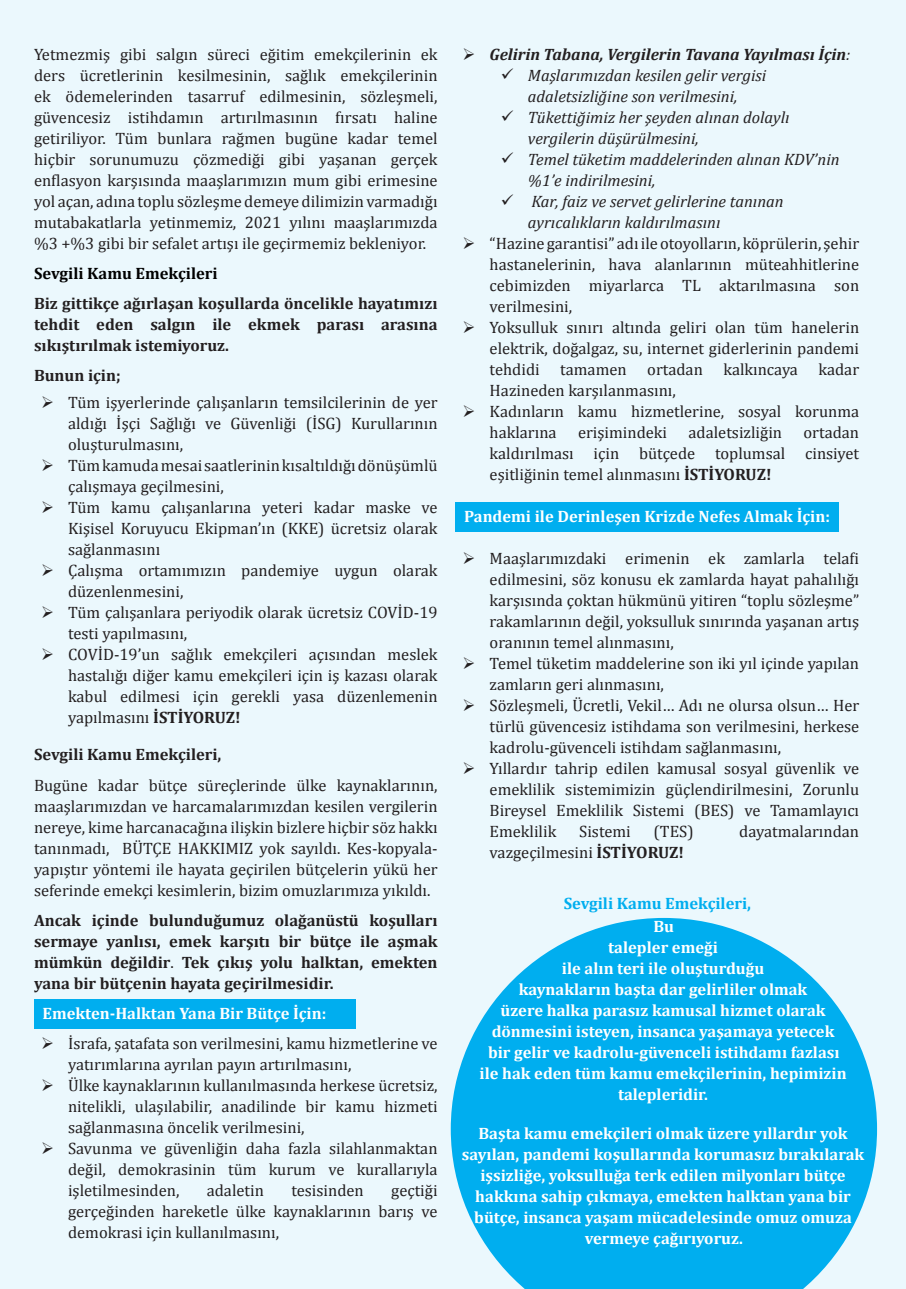
<style>
.page{position:relative;width:906px;height:1289px;background:#fff}
.page>*{position:absolute;margin:0;border:0;box-sizing:border-box;transform-origin:0 0}
.Normal__Web{font:16.5px/21px "Cambria";color:#231f20;text-align:justify}
.Normal__Web-2{font:700 16.5px/21px "Cambria";color:#fff;text-align:center}
.Normal__Web-3{font:700 16.5px/21px "Cambria";color:#231f20;text-align:justify}
.t1{font:italic 16.5px/21px "Cambria";color:#231f20}
.t2{font:italic 700 16.5px "Cambria";color:#231f20}
.Liste_Paragraf{font:700 16.5px "Cambria";color:#231f20}
.Normal__Web-4{font:700 16.5px "Cambria";color:#00aeef}
.Normal__Web-5{font:700 16.5px "Cambria";color:#000}
.s1{font-weight:700}
.s2{font-weight:400}
</style>
<div class="page">
<div style="left:0;top:0;width:906px;height:1288px;background:#ebf8fd"></div>
<div style="left:455px;top:502px;width:383px;height:29px;background:#00aeef"></div>
<div style="left:34px;top:998px;width:322px;height:30px;background:#00aeef"></div>
<svg style="left:451px;top:917px;width:426px;height:371px;fill:#00aeef"></svg>
<p class="Normal__Web" style="left:34px;top:43px;width:405px">Yetmezmiş gibi salgın süreci eğitim emekçilerinin ek ders ücretlerinin kesilmesinin, sağlık emekçilerinin ek ödemelerinden tasarruf edilmesinin, sözleşmeli, güvencesiz istihdamın artırılmasının fırsatı haline getiriliyor. Tüm bunlara rağmen bugüne kadar temel hiçbir sorunumuzu çözmediği gibi yaşanan gerçek enflasyon karşısında maaşlarımızın mum gibi erimesine yol açan, adına toplu sözleşme demeye dilimizin varmadığı mutabakatlarla yetinmemiz, 2021 yılını maaşlarımızda %3 +%3 gibi bir sefalet artışı ile geçirmemiz bekleniyor.</p>
<p class="Normal__Web-5" style="left:34px;top:263px;width:185px">Sevgili Kamu Emekçileri</p>
<p class="Normal__Web-3" style="left:34px;top:292px;width:405px">Biz gittikçe ağırlaşan koşullarda öncelikle hayatımızı tehdit eden salgın ile ekmek parası arasına sıkıştırılmak istemiyoruz.</p>
<p class="Normal__Web-3" style="left:34px;top:364px;width:88px">Bunun için;</p>
<p class="Normal__Web" style="left:68px;top:391px;width:371px;text-indent:-27px">➢ Tüm işyerlerinde çalışanların temsilcilerinin de yer aldığı İşçi Sağlığı ve Güvenliği (İSG) Kurullarının oluşturulmasını,</p>
<p class="Normal__Web" style="left:68px;top:454px;width:371px;text-indent:-27px">➢ Tüm kamuda mesai saatlerinin kısaltıldığı dönüşümlü çalışmaya geçilmesini,</p>
<p class="Normal__Web" style="left:68px;top:496px;width:371px;text-indent:-27px">➢ Tüm kamu çalışanlarına yeteri kadar maske ve Kişisel Koruyucu Ekipman’ın (KKE) ücretsiz olarak sağlanmasını</p>
<p class="Normal__Web" style="left:68px;top:559px;width:371px;text-indent:-27px">➢ Çalışma ortamımızın pandemiye uygun olarak düzenlenmesini,</p>
<p class="Normal__Web" style="left:68px;top:601px;width:371px;text-indent:-27px">➢ Tüm çalışanlara periyodik olarak ücretsiz COVİD-19 testi yapılmasını,</p>
<p class="Normal__Web" style="left:68px;top:643px;width:371px;text-indent:-27px">➢ COVİD-19’un sağlık emekçileri açısından meslek hastalığı diğer kamu emekçileri için iş kazası olarak kabul edilmesi için gerekli yasa düzenlemenin yapılmasını <span class="s1">İSTİYORUZ!</span></p>
<p class="Liste_Paragraf" style="left:34px;top:744px;width:189px">Sevgili Kamu Emekçileri,</p>
<p class="Normal__Web" style="left:34px;top:774px;width:405px">Bugüne kadar bütçe süreçlerinde ülke kaynaklarının, maaşlarımızdan ve harcamalarımızdan kesilen vergilerin nereye, kime harcanacağına ilişkin bizlere hiçbir söz hakkı tanınmadı, BÜTÇE HAKKIMIZ yok sayıldı. Kes-kopyala&shy;yapıştır yöntemi ile hayata geçirilen bütçelerin yükü her seferinde emekçi kesimlerin, bizim omuzlarımıza yıkıldı.</p>
<p class="Normal__Web-3" style="left:34px;top:909px;width:405px">Ancak içinde bulunduğumuz olağanüstü koşulları sermaye yanlısı, emek karşıtı bir bütçe ile aşmak mümkün değildir<span class="s2">.</span> Tek çıkış yolu halktan, emekten yana bir bütçenin hayata geçirilmesidir.</p>
<p class="Normal__Web-2" style="left:43px;top:1002px;width:285px">Emekten-Halktan Yana Bir Bütçe İçin:</p>
<p class="Normal__Web" style="left:68px;top:1032px;width:371px;text-indent:-27px">➢ İsrafa, şatafata son verilmesini, kamu hizmetlerine ve yatırımlarına ayrılan payın artırılmasını,</p>
<p class="Normal__Web" style="left:68px;top:1074px;width:371px;text-indent:-27px">➢ Ülke kaynaklarının kullanılmasında herkese ücretsiz, nitelikli, ulaşılabilir, anadilinde bir kamu hizmeti sağlanmasına öncelik verilmesini,</p>
<p class="Normal__Web" style="left:68px;top:1137px;width:371px;text-indent:-27px">➢ Savunma ve güvenliğin daha fazla silahlanmaktan değil, demokrasinin tüm kurum ve kurallarıyla işletilmesinden,</p>
<p class="Normal__Web" style="left:207px;top:1179px;width:59px">adaletin</p>
<p class="Normal__Web" style="left:291px;top:1179px;width:74px">tesisinden</p>
<p class="Normal__Web" style="left:68px;top:1179px;width:371px;text-indent:323px">geçtiği gerçeğinden hareketle ülke kaynaklarının barış ve demokrasi için kullanılmasını,</p>
<p class="t2" style="left:462px;top:44px;width:389px">➢ Gelirin Tabana, Vergilerin Tavana Yayılması İçin<span class="s2">:</span></p>
<p class="t1" style="left:501px;top:64px;width:267px;text-align:center">✓ Maşlarımızdan kesilen gelir vergisi adaletsizliğine son verilmesini,</p>
<p class="t1" style="left:528px;top:106px;width:263px;text-indent:-27px">✓ Tükettiğimiz her şeyden alınan dolaylı vergilerin düşürülmesini,</p>
<p class="t1" style="left:528px;top:148px;width:313px;text-indent:-27px">✓ Temel tüketim maddelerinden alınan KDV’nin %1’e indirilmesini,</p>
<p class="t1" style="left:528px;top:190px;width:257px;text-indent:-27px">✓ Kar, faiz ve servet gelirlerine tanınan ayrıcalıkların kaldırılmasını</p>
<p class="Normal__Web" style="left:489px;top:232px;width:371px;text-indent:-27px">➢ “Hazine garantisi” adı ile otoyolların, köprülerin, şehir hastanelerinin, hava alanlarının müteahhitlerine cebimizden miyarlarca TL aktarılmasına son verilmesini,</p>
<p class="Normal__Web" style="left:489px;top:316px;width:371px;text-indent:-27px">➢ Yoksulluk sınırı altında geliri olan tüm hanelerin elektrik, doğalgaz, su, internet giderlerinin pandemi tehdidi tamamen ortadan kalkıncaya kadar Hazineden karşılanmasını,</p>
<p class="Normal__Web" style="left:489px;top:400px;width:371px;text-indent:-27px">➢ Kadınların kamu hizmetlerine, sosyal korunma haklarına</p>
<p class="Normal__Web" style="left:489px;top:421px;width:371px;text-indent:314px">ortadan kaldırılması için bütçede toplumsal cinsiyet eşitliğinin temel alınmasını <span class="s1">İSTİYORUZ!</span></p>
<p class="Normal__Web-2" style="left:464px;top:505px;width:367px">Pandemi ile Derinleşen Krizde Nefes Almak İçin:</p>
<p class="Normal__Web" style="left:489px;top:547px;width:371px;text-indent:-27px">➢ Maaşlarımızdaki erimenin ek zamlarla telafi edilmesini, söz konusu ek zamlarda hayat pahalılığı karşısında çoktan hükmünü yitiren “toplu sözleşme” rakamlarının değil, yoksulluk sınırında yaşanan artış oranının temel alınmasını,</p>
<p class="Normal__Web" style="left:489px;top:652px;width:371px;text-indent:-27px">➢ Temel tüketim maddelerine son iki yıl içinde yapılan zamların geri alınmasını,</p>
<p class="Normal__Web" style="left:489px;top:694px;width:371px;text-indent:-27px">➢ Sözleşmeli, Ücretli, Vekil… Adı ne olursa olsun… Her türlü güvencesiz istihdama son verilmesini, herkese kadrolu-güvenceli istihdam sağlanmasını,</p>
<p class="Normal__Web" style="left:489px;top:757px;width:371px;text-indent:-27px">➢ Yıllardır tahrip edilen kamusal sosyal güvenlik ve emeklilik sistemimizin güçlendirilmesini, Zorunlu Bireysel Emeklilik Sistemi (BES) ve Tamamlayıcı Emeklilik</p>
<p class="Normal__Web" style="left:578px;top:421px;width:91px">erişimindeki</p>
<p class="Normal__Web" style="left:688px;top:421px;width:95px">adaletsizliğin</p>
<p class="Normal__Web" style="left:579px;top:820px;width:53px">Sistemi</p>
<p class="Normal__Web" style="left:653px;top:820px;width:42px">(TES)</p>
<p class="Normal__Web" style="left:739px;top:820px;width:121px">dayatmalarından</p>
<p class="Normal__Web" style="left:489px;top:841px;width:196px">vazgeçilmesini <span class="s1">İSTİYORUZ!</span></p>
<p class="Normal__Web-4" style="left:563px;top:893px;width:189px">Sevgili Kamu Emekçileri,</p>
<p class="Normal__Web-2" style="left:479px;top:915px;width:369px">Bu<br>talepler emeği<br>ile alın teri ile oluşturduğu<br>kaynakların başta dar gelirliler olmak<br>üzere halka parasız kamusal hizmet olarak dönmesini isteyen, insanca yaşamaya yetecek bir gelir ve kadrolu-güvenceli istihdamı fazlası ile hak eden tüm kamu emekçilerinin, hepimizin talepleridir.</p>
<p class="Normal__Web-2" style="left:462px;top:1122px;width:404px">Başta kamu emekçileri olmak üzere yıllardır yok sayılan, pandemi koşullarında korumasız bırakılarak işsizliğe, yoksulluğa terk edilen milyonları bütçe hakkına sahip çıkmaya, emekten halktan yana bir bütçe, insanca yaşam mücadelesinde omuz omuza vermeye çağırıyoruz.</p>
</div>
